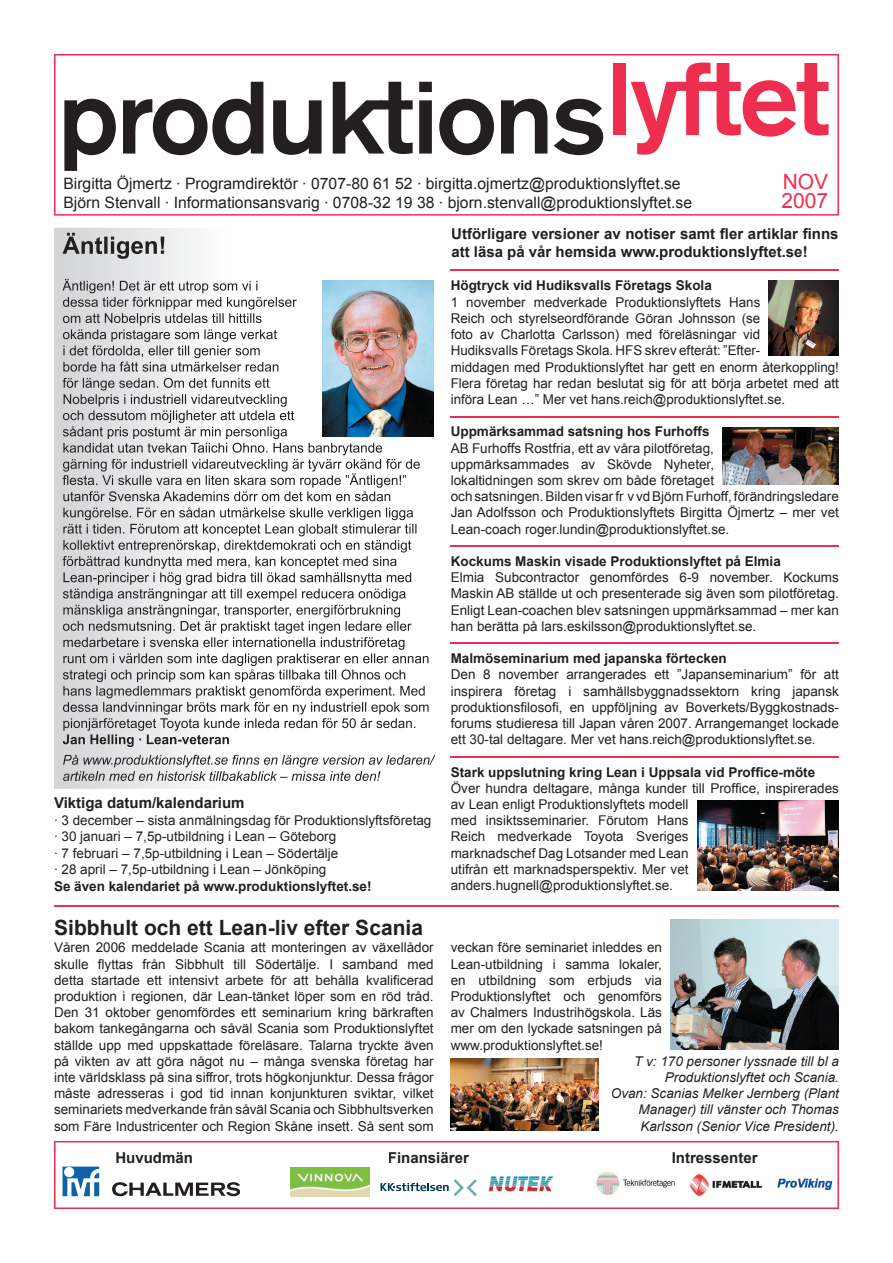
<style>
.page{position:relative;width:893px;height:1263px;background:#fff}
.page>*{position:absolute;margin:0;border:0;box-sizing:border-box;transform-origin:0 0}
.t1{font:700 21px "Arial";color:#231f20}
.t2{font:21px/18.9px "Arial";color:#ee2e4e}
.t3{font:15.75px/18.9px "Arial";color:#231f20}
.t4{font:700 15px/18px "Arial";color:#231f20}
.t5{font:13.5px/16.2px "Arial";color:#231f20;text-align:justify}
.t6{font:700 13.5px "Arial";color:#231f20}
.t7{font:italic 13.5px/16.2px "Arial";color:#231f20;text-align:right}
</style>
<div class="page">
<hr style="left:451px;top:643px;width:388px;height:1px;background:#ee2e4e">
<hr style="left:451px;top:545px;width:388px;height:2px;background:#ee2e4e">
<hr style="left:54px;top:905px;width:785px;height:1px;background:#ee2e4e">
<svg style="left:54px;top:54px;width:785px;height:162px"></svg>
<svg style="left:54px;top:228px;width:382px;height:561px"></svg>
<svg style="left:54px;top:1141px;width:785px;height:68px"></svg>
<svg style="left:112px;top:1182px;width:128px;height:14px"></svg>
<svg style="left:63px;top:1166px;width:36px;height:30px"></svg>
<img style="left:63px;top:232px;width:101px;height:27px">
<hr style="left:451px;top:269px;width:388px;height:2px;background:#ee2e4e">
<hr style="left:451px;top:416px;width:388px;height:1px;background:#ee2e4e">
<hr style="left:451px;top:756px;width:388px;height:2px;background:#ee2e4e">
<img style="left:62px;top:279px;width:196px;height:14px">
<img style="left:63px;top:297px;width:234px;height:12px">
<img style="left:63px;top:313px;width:199px;height:13px">
<img style="left:63px;top:329px;width:214px;height:13px">
<img style="left:63px;top:345px;width:198px;height:13px">
<img style="left:63px;top:361px;width:216px;height:11px">
<img style="left:63px;top:378px;width:207px;height:12px">
<img style="left:64px;top:394px;width:224px;height:13px">
<img style="left:63px;top:410px;width:231px;height:13px">
<img style="left:63px;top:426px;width:225px;height:13px">
<img style="left:63px;top:443px;width:320px;height:12px">
<img style="left:63px;top:459px;width:357px;height:12px">
<img style="left:63px;top:473px;width:344px;height:15px">
<img style="left:63px;top:491px;width:328px;height:10px">
<img style="left:63px;top:507px;width:351px;height:13px">
<img style="left:63px;top:524px;width:354px;height:12px">
<img style="left:63px;top:540px;width:348px;height:12px">
<img style="left:63px;top:556px;width:334px;height:13px">
<img style="left:63px;top:572px;width:349px;height:13px">
<img style="left:63px;top:589px;width:343px;height:12px">
<img style="left:63px;top:605px;width:338px;height:12px">
<img style="left:63px;top:621px;width:349px;height:12px">
<img style="left:63px;top:637px;width:342px;height:13px">
<img style="left:63px;top:653px;width:366px;height:13px">
<img style="left:63px;top:669px;width:343px;height:13px">
<img style="left:63px;top:686px;width:363px;height:12px">
<img style="left:63px;top:702px;width:366px;height:12px">
<img style="left:63px;top:718px;width:352px;height:13px">
<img style="left:63px;top:734px;width:166px;height:13px">
<img style="left:63px;top:754px;width:372px;height:13px">
<img style="left:63px;top:771px;width:318px;height:10px">
<svg style="left:64px;top:99px;width:52px;height:72px"></svg>
<svg style="left:123px;top:82px;width:140px;height:73px"></svg>
<svg style="left:273px;top:100px;width:49px;height:55px"></svg>
<svg style="left:333px;top:82px;width:80px;height:72px"></svg>
<svg style="left:419px;top:82px;width:13px;height:72px"></svg>
<svg style="left:439px;top:99px;width:55px;height:56px"></svg>
<svg style="left:501px;top:99px;width:46px;height:55px"></svg>
<svg style="left:554px;top:99px;width:49px;height:56px"></svg>
<div style="left:613px;top:63px;width:13px;height:72px;background:#ee2e4e"></div>
<svg style="left:631px;top:63px;width:197px;height:92px"></svg>
<img style="left:291px;top:1168px;width:78px;height:28px">
<img style="left:484px;top:1171px;width:73px;height:24px">
<svg style="left:381px;top:1179px;width:96px;height:17px"></svg>
<img style="left:595px;top:1171px;width:81px;height:25px">
<img style="left:689px;top:1173px;width:73px;height:23px">
<img style="left:775px;top:1176px;width:59px;height:16px">
<img style="left:323px;top:281px;width:111px;height:155px">
<img style="left:723px;top:427px;width:116px;height:58px">
<img style="left:697px;top:800px;width:142px;height:90px">
<img style="left:769px;top:281px;width:70px;height:74px">
<img style="left:670px;top:920px;width:169px;height:129px">
<img style="left:451px;top:1058px;width:148px;height:72px">
<p class="t3" style="left:63px;top:174px;width:630px">Birgitta Öjmertz · Programdirektör · 0707-80 61 52 · birgitta.ojmertz@produktionslyftet.se<br>Björn Stenvall · Informationsansvarig · 0708-32 19 38 · bjorn.stenvall@produktionslyftet.se</p>
<h1 class="t2" style="left:782px;top:173px;width:48px">NOV<br>2007</h1>
<p class="t4" style="left:54px;top:794px;width:192px">Viktiga datum/kalendarium</p>
<p class="t5" style="left:54px;top:811px;width:379px;text-align:left">· 3 december – sista anmälningsdag för Produktionslyftsföretag · 30 januari – 7,5p-utbildning i Lean – Göteborg<br>· 7 februari – 7,5p-utbildning i Lean – Södertälje<br>· 28 april – 7,5p-utbildning i Lean – Jönköping</p>
<p class="t6" style="left:54px;top:878px;width:319px">Se även kalendariet på www.produktionslyftet.se!</p>
<p class="t4" style="left:451px;top:224px;width:389px">Utförligare versioner av notiser samt fler artiklar finns att läsa på vår hemsida www.produktionslyftet.se!</p>
<p class="t6" style="left:451px;top:278px;width:263px">Högtryck vid Hudiksvalls Företags Skola</p>
<p class="t5" style="left:451px;top:294px;width:390px;text-align:left">1 november medverkade Produktionslyftets Hans<br>Reich och styrelseordförande Göran Johnsson (se<br>foto av Charlotta Carlsson) med föreläsningar vid<br>Hudiksvalls Företags Skola. HFS skrev efteråt: ”Efter-<br>middagen med Produktionslyftet har gett en enorm återkoppling!<br>Flera företag har redan beslutat sig för att börja arbetet med att införa Lean …” Mer vet hans.reich@produktionslyftet.se.</p>
<p class="t6" style="left:451px;top:424px;width:260px">Uppmärksammad satsning hos Furhoffs</p>
<p class="t5" style="left:451px;top:440px;width:390px;text-align:left">AB Furhoffs Rostfria, ett av våra pilotföretag,<br>uppmärksammades av Skövde Nyheter,<br>lokaltidningen som skrev om både företaget<br>och satsningen. Bilden visar fr v vd Björn Furhoff, förändringsledare Jan Adolfsson och Produktionslyftets Birgitta Öjmertz – mer vet Lean-coach roger.lundin@produktionslyftet.se.</p>
<p class="t6" style="left:451px;top:554px;width:332px">Kockums Maskin visade Produktionslyftet på Elmia</p>
<p class="t5" style="left:451px;top:569px;width:390px">Elmia Subcontractor genomfördes 6-9 november. Kockums Maskin AB ställde ut och presenterade sig även som pilotföretag.<br>Enligt Lean-coachen blev satsningen uppmärksammad – mer kan han berätta på lars.eskilsson@produktionslyftet.se.</p>
<p class="t6" style="left:451px;top:651px;width:278px">Malmöseminarium med japanska förtecken</p>
<p class="t5" style="left:451px;top:666px;width:390px">Den 8 november arrangerades ett ”Japanseminarium” för att inspirera företag i samhällsbyggnadssektorn kring japansk produktionsfilosofi, en uppföljning av Boverkets/Byggkostnads&shy;forums studieresa till Japan våren 2007. Arrangemanget lockade ett 30-tal deltagare. Mer vet hans.reich@produktionslyftet.se.</p>
<p class="t6" style="left:451px;top:764px;width:366px">Stark uppslutning kring Lean i Uppsala vid Proffice-möte</p>
<p class="t5" style="left:451px;top:780px;width:390px;text-align:left">Över hundra deltagare, många kunder till Proffice, inspirerades av Lean enligt Produktionslyftets modell<br>med insiktsseminarier. Förutom Hans<br>Reich medverkade Toyota Sveriges<br>marknadschef Dag Lotsander med Lean<br>utifrån ett marknadsperspektiv. Mer vet anders.hugnell@produktionslyftet.se.</p>
<h1 class="t1" style="left:54px;top:916px;width:370px">Sibbhult och ett Lean-liv efter Scania</h1>
<p class="t5" style="left:54px;top:939px;width:381px">Våren 2006 meddelade Scania att monteringen av växellådor skulle flyttas från Sibbhult till Södertälje. I samband med detta startade ett intensivt arbete för att behålla kvalificerad produktion i regionen, där Lean-tänket löper som en röd tråd.<br>Den 31 oktober genomfördes ett seminarium kring bärkraften bakom tankegångarna och såväl Scania som Produktionslyftet ställde upp med uppskattade föreläsare. Talarna tryckte även på vikten av att göra något nu – många svenska företag har inte världsklass på sina siffror, trots högkonjunktur. Dessa frågor måste adresseras i god tid innan konjunkturen sviktar, vilket seminariets medverkande från såväl Scania och Sibbhultsverken som Färe Industricenter och Region Skåne insett. Så sent som</p>
<p class="t5" style="left:451px;top:939px;width:213px">veckan före seminariet inleddes en Lean-utbildning i samma lokaler, en utbildning som erbjuds via Produktionslyftet och genomförs av Chalmers Industrihögskola. Läs mer om den lyckade satsningen på www.produktionslyftet.se!</p>
<p class="t7" style="left:611px;top:1053px;width:230px">T v: 170 personer lyssnade till bl a Produktionslyftet och Scania.<br>Ovan: Scanias Melker Jernberg (Plant Manager) till vänster och Thomas Karlsson (Senior Vice President).</p>
<p class="t4" style="left:115px;top:1149px;width:79px">Huvudmän</p>
<p class="t4" style="left:388px;top:1149px;width:82px">Finansiärer</p>
<p class="t4" style="left:672px;top:1149px;width:87px">Intressenter</p>
</div>
